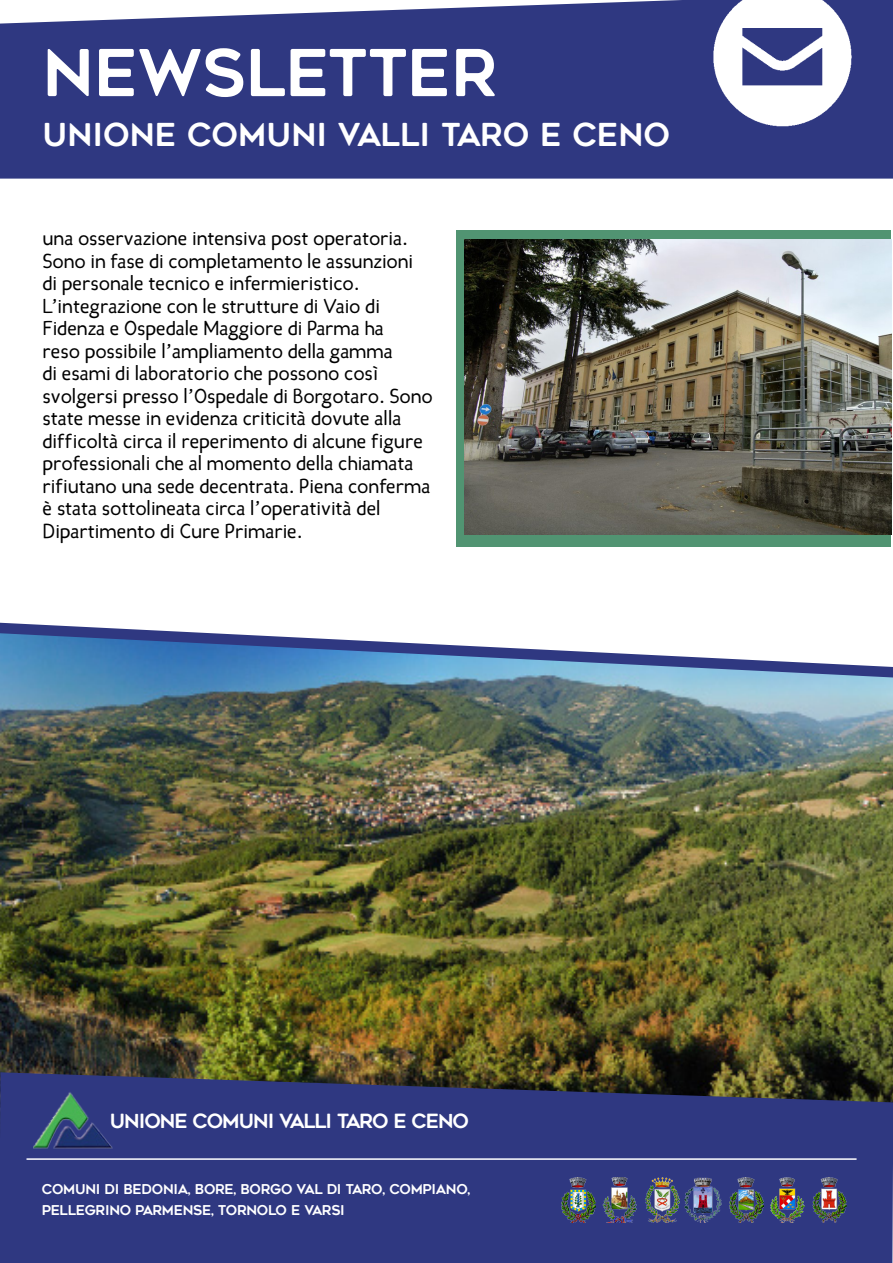
<style>
.page{position:relative;width:893px;height:1263px;background:#fff}
.page>*{position:absolute;margin:0;border:0;box-sizing:border-box;transform-origin:0 0}
.t1{font:64.5px "Geometos Rounded";color:#fff}
.t2{font:31.5px "Geometos Rounded";color:#fff}
.t3{font:20.1px/22.5px "Candela";color:#000}
.t4{font:19.5px "Geometos Rounded";letter-spacing:-.05em;color:#fff}
.t5{font:13.5px "Geometos Rounded";letter-spacing:-.02em;color:#fff}
</style>
<div class="page">
<img style="left:0;top:622px;width:893px;height:450px">
<svg style="left:0;top:1072px;width:893px;height:191px;background:#303877"></svg>
<hr style="left:27px;top:1158px;width:829px;height:2px;background:#fff">
<img style="left:34px;top:1081px;width:80px;height:71px">
<img style="left:602px;top:1177px;width:35px;height:45px">
<img style="left:645px;top:1177px;width:34px;height:45px">
<img style="left:684px;top:1177px;width:38px;height:45px">
<img style="left:562px;top:1177px;width:34px;height:45px">
<img style="left:729px;top:1177px;width:34px;height:45px">
<img style="left:770px;top:1177px;width:34px;height:45px">
<img style="left:812px;top:1177px;width:34px;height:45px">
<div style="left:0;top:0;width:893px;height:179px;background:#2f3881"></div>
<img style="left:710px;top:0;width:149px;height:137px">
<div style="left:456px;top:230px;width:435px;height:316px;background:#519472"></div>
<img style="left:465px;top:239px;width:426px;height:295px">
<p class="t1" style="left:43px;top:37px;width:456px">NEWSLETTER</p>
<p class="t2" style="left:43px;top:117px;width:629px">UNIONE COMUNI VALLI TARO E CENO</p>
<p class="t3" style="left:43px;top:227px;width:392px">una osservazione intensiva post operatoria.<br>Sono in fase di completamento le assunzioni<br>di personale tecnico e infermieristico.<br>L’integrazione con le strutture di Vaio di Fidenza e Ospedale Maggiore di Parma ha<br>reso possibile l’ampliamento della gamma<br>di esami di laboratorio che possono così svolgersi presso l’Ospedale di Borgotaro. Sono state messe in evidenza criticità dovute alla difficoltà circa il reperimento di alcune figure professionali che al momento della chiamata rifiutano una sede decentrata. Piena conferma è stata sottolineata circa l’operatività del Dipartimento di Cure Primarie.</p>
<p class="t4" style="left:110px;top:1110px;width:361px">UNIONE COMUNI VALLI TARO E CENO</p>
<p class="t5" style="left:42px;top:1181px;width:430px">COMUNI DI BEDONIA, BORE, BORGO VAL DI TARO, COMPIANO,</p>
<p class="t5" style="left:42px;top:1202px;width:305px">PELLEGRINO PARMENSE, TORNOLO E VARSI</p>
</div>
